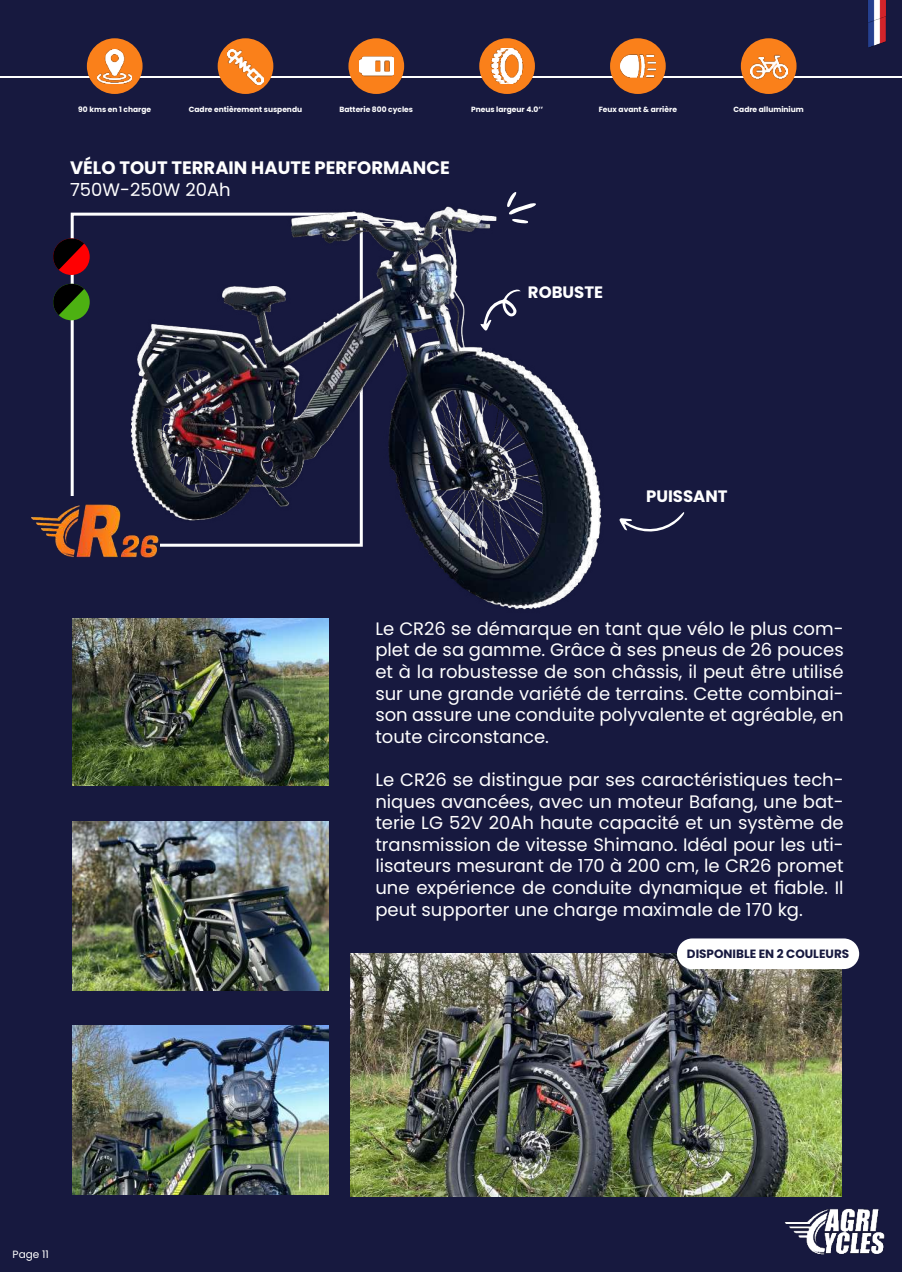
<style>
.page{position:relative;width:902px;height:1272px;background:#fff}
.page>*{position:absolute;margin:0;border:0;box-sizing:border-box;transform-origin:0 0}
.t1{font:18px/21.6px "Poppins";color:#fff;text-align:justify}
.t2{font:700 18px "Poppins";color:#fff}
.t3{font:700 16.5px "Poppins";color:#fff}
.t4{font:700 12px "Poppins";color:#17193f}
.t5{font:10.5px "Poppins";color:#fff}
.t6{font:700 7.5px "Poppins";color:#fff}
</style>
<div class="page">
<div style="left:0;top:0;width:901px;height:1271px;background:#17193f"></div>
<svg style="left:619px;top:512px;width:65px;height:20px"></svg>
<img style="left:31px;top:504px;width:82px;height:54px">
<div style="left:53px;top:238px;width:37px;height:37px;background:#ff0002;border-radius:50%"></div>
<div style="left:53px;top:284px;width:37px;height:36px;background:#4db112;border-radius:50%"></div>
<svg style="left:53px;top:236px;width:31px;height:34px"></svg>
<svg style="left:53px;top:282px;width:31px;height:33px"></svg>
<img style="left:72px;top:619px;width:257px;height:166px">
<img style="left:72px;top:821px;width:257px;height:169px">
<img style="left:72px;top:1025px;width:257px;height:169px">
<hr style="left:0;top:77px;width:901px;height:1px;background:#fff">
<div style="left:87px;top:38px;width:55px;height:56px;background:#fa801a;border-radius:50%"></div>
<div style="left:610px;top:38px;width:55px;height:56px;background:#fa801a;border-radius:50%"></div>
<div style="left:740px;top:38px;width:56px;height:56px;background:#fa801a;border-radius:50%"></div>
<img style="left:98px;top:49px;width:15px;height:34px">
<img style="left:620px;top:54px;width:35px;height:24px">
<img style="left:750px;top:54px;width:37px;height:26px">
<img style="left:868px;top:24px;width:18px;height:24px">
<img style="left:868px;top:0;width:18px;height:24px">
<img style="left:350px;top:953px;width:491px;height:243px">
<div style="left:677px;top:938px;width:182px;height:31px;background:#fff;border-radius:15px"></div>
<img style="left:784px;top:1208px;width:101px;height:47px">
<img style="left:113px;top:38px;width:503px;height:657px">
<img style="left:118px;top:38px;width:488px;height:651px">
<p class="t6" style="left:78px;top:105px;width:74px">90 kms en 1 charge</p>
<p class="t6" style="left:189px;top:105px;width:115px">Cadre entièrement suspendu</p>
<p class="t6" style="left:339px;top:105px;width:75px">Batterie 800 cycles</p>
<p class="t6" style="left:471px;top:105px;width:74px">Pneus largeur 4.0’’</p>
<p class="t6" style="left:598px;top:105px;width:80px">Feux avant &amp; arrière</p>
<p class="t6" style="left:733px;top:105px;width:72px">Cadre alluminium</p>
<p class="t2" style="left:70px;top:157px;width:381px">VÉLO TOUT TERRAIN HAUTE PERFORMANCE</p>
<p class="t1" style="left:70px;top:179px;width:162px">750W-250W 20Ah</p>
<p class="t3" style="left:528px;top:282px;width:77px">ROBUSTE</p>
<p class="t3" style="left:646px;top:487px;width:83px">PUISSANT</p>
<p class="t1" style="left:375px;top:617px;width:470px">Le CR26 se démarque en tant que vélo le plus com&shy;plet de sa gamme. Grâce à ses pneus de 26 pouces et à la robustesse de son châssis, il peut être utilisé sur une grande variété de terrains. Cette combinai&shy;son assure une conduite polyvalente et agréable, en toute circonstance.</p>
<p class="t1" style="left:375px;top:769px;width:470px">Le CR26 se distingue par ses caractéristiques tech&shy;niques avancées, avec un moteur Bafang, une bat&shy;terie LG 52V 20Ah haute capacité et un système de transmission de vitesse Shimano. Idéal pour les uti&shy;lisateurs mesurant de 170 à 200 cm, le CR26 promet une expérience de conduite dynamique et fiable. Il peut supporter une charge maximale de 170 kg.</p>
<p class="t4" style="left:686px;top:946px;width:164px">DISPONIBLE EN 2 COULEURS</p>
<p class="t5" style="left:13px;top:1247px;width:38px">Page 11</p>
</div>
